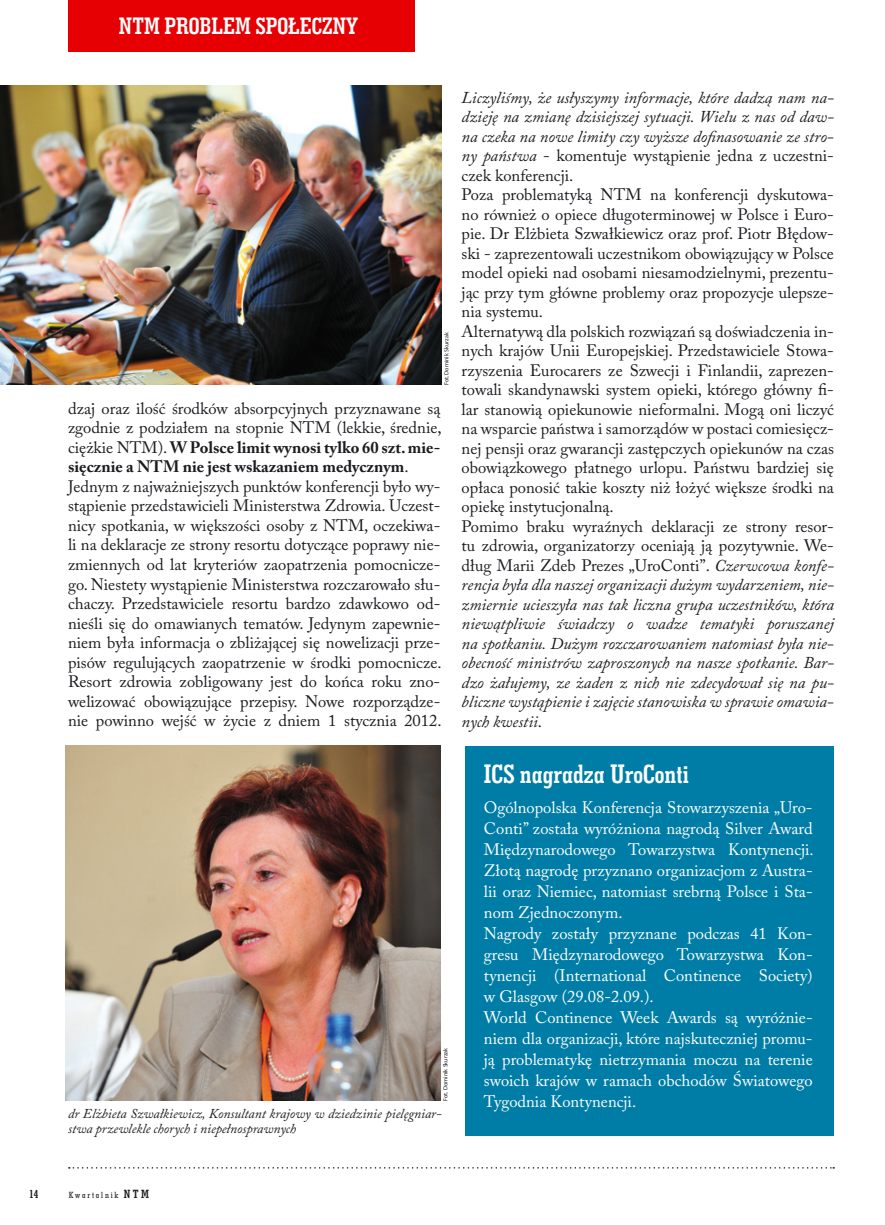
<style>
.page{position:relative;width:885px;height:1225px;background:#fff}
.page>*{position:absolute;margin:0;border:0;box-sizing:border-box;transform-origin:0 0}
.t1{font:27px "Geo Slab 703 Bd Cn EU Normal";color:#fff}
.t2{font:24px "Geo Slab 703 Bd Cn EU Normal";color:#fff}
.t3{font:16.5px/19.5px "Adobe Caslon Pro";color:#1b1c20}
.t4{font:16.5px/21px "Adobe Caslon Pro";color:#fff}
.t5{font:italic 13.5px/15px "Adobe Caslon Pro";color:#1b1c20}
.t6{font:12px "Geo Slab 703 Bd Cn EU Normal";color:#1b1c20}
.t7{font:9px "Geo Slab 703 Md Cn EU Normal";letter-spacing:.2em;color:#1b1c20}
.t8{font:6px "Myriad Pro";color:#1b1c20}
.s1{font-weight:700}
.s2{font-style:italic}
.s3{font-family:"Geo Slab 703 Bd Cn EU Normal";font-size:12px}
</style>
<div class="page">
<div style="left:68px;top:0;width:347px;height:51px;background:#e60004"></div>
<svg style="left:69px;top:1167px;width:765px;height:1px"></svg>
<div style="left:465px;top:746px;width:368px;height:389px;background:#007da6"></div>
<img style="left:0;top:85px;width:441px;height:300px">
<img style="left:65px;top:746px;width:375px;height:354px">
<h2 class="t2" style="left:119px;top:11px;width:240px">NTM PROBLEM SPOŁECZNY</h2>
<p class="t8" style="left:443px;top:385px;width:54px;rotate:-90deg">Fot. Dominik Skurzak</p>
<p class="t3" style="left:68px;top:398px;width:375px">dzaj oraz ilość środków absorpcyjnych przyznawane są zgodnie z podziałem na stopnie NTM (lekkie, średnie, ciężkie NTM). <span class="s1">W Polsce limit wynosi tylko 60 szt. mie&shy;sięcznie a NTM nie jest wskazaniem medycznym</span>.<br>Jednym z najważniejszych punktów konferencji było wy&shy;stąpienie przedstawicieli Ministerstwa Zdrowia. Uczest&shy;nicy spotkania, w większości osoby z NTM, oczekiwa&shy;li na deklaracje ze strony resortu dotyczące poprawy nie&shy;zmiennych od lat kryteriów zaopatrzenia pomocnicze&shy;go. Niestety wystąpienie Ministerstwa rozczarowało słu&shy;chaczy. Przedstawiciele resortu bardzo zdawkowo od&shy;nieśli się do omawianych tematów. Jedynym zapewnie&shy;niem była informacja o zbliżającej się nowelizacji prze&shy;pisów regulujących zaopatrzenie w środki pomocnicze.<br>Resort zdrowia zobligowany jest do końca roku zno&shy;welizować obowiązujące przepisy. Nowe rozporządze&shy;nie powinno wejść w życie z dniem 1 stycznia 2012.</p>
<p class="t3" style="left:461px;top:87px;width:374px"><span class="s2">Liczyliśmy, że usłyszymy informacje, które dadzą nam na&shy;dzieję na zmianę dzisiejszej sytuacji. Wielu z nas od daw&shy;na czeka na nowe limity czy wyższe dofinasowanie ze stro&shy;ny państwa</span> - komentuje wystąpienie jedna z uczestni&shy;czek konferencji.<br>Poza problematyką NTM na konferencji dyskutowa&shy;no również o opiece długoterminowej w Polsce i Euro&shy;pie. Dr Elżbieta Szwałkiewicz oraz prof. Piotr Błędow&shy;ski - zaprezentowali uczestnikom obowiązujący w Polsce model opieki nad osobami niesamodzielnymi, prezentu&shy;jąc przy tym główne problemy oraz propozycje ulepsze&shy;nia systemu.<br>Alternatywą dla polskich rozwiązań są doświadczenia in&shy;nych krajów Unii Europejskiej. Przedstawiciele Stowa&shy;rzyszenia Eurocarers ze Szwecji i Finlandii, zaprezen&shy;towali skandynawski system opieki, którego główny fi&shy;lar stanowią opiekunowie nieformalni. Mogą oni liczyć na wsparcie państwa i samorządów w postaci comiesięcz&shy;nej pensji oraz gwarancji zastępczych opiekunów na czas obowiązkowego płatnego urlopu. Państwu bardziej się opłaca ponosić takie koszty niż łożyć większe środki na opiekę instytucjonalną.<br>Pomimo braku wyraźnych deklaracji ze strony resor&shy;tu zdrowia, organizatorzy oceniają ją pozytywnie. We&shy;dług Marii Zdeb Prezes „UroConti”. <span class="s2">Czerwcowa konfe&shy;rencja była dla naszej organizacji dużym wydarzeniem, nie&shy;zmiernie ucieszyła nas tak liczna grupa uczestników, która niewątpliwie świadczy o wadze tematyki poruszanej na spotkaniu. Dużym rozczarowaniem natomiast była nie&shy;obecność ministrów zaproszonych na nasze spotkanie. Bar&shy;dzo żałujemy, ze żaden z nich nie zdecydował się na pu&shy;bliczne wystąpienie i zajęcie stanowiska w sprawie omawia&shy;nych kwestii</span>.</p>
<p class="t8" style="left:442px;top:1100px;width:54px;rotate:-90deg">Fot. Dominik Skurzak</p>
<p class="t5" style="left:68px;top:1106px;width:375px">dr Elżbieta Szwałkiewicz, Konsultant krajowy w dziedzinie pielęgniar&shy;stwa przewlekle chorych i niepełnosprawnych</p>
<h1 class="t1" style="left:484px;top:757px;width:206px">ICS nagradza UroConti</h1>
<p class="t4" style="left:484px;top:797px;width:331px">Ogólnopolska Konferencja Stowarzyszenia „Uro-Conti” została wyróżniona nagrodą Silver Award Międzynarodowego Towarzystwa Kontynencji.<br>Złotą nagrodę przyznano organizacjom z Austra&shy;lii oraz Niemiec, natomiast srebrną Polsce i Sta&shy;nom Zjednoczonym.<br>Nagrody zostały przyznane podczas 41 Kon&shy;gresu Międzynarodowego Towarzystwa Kon&shy;tynencji (International Continence Society) w Glasgow (29.08-2.09.).<br>World Continence Week Awards są wyróżnie&shy;niem dla organizacji, które najskuteczniej promu&shy;ją problematykę nietrzymania moczu na terenie swoich krajów w ramach obchodów Światowego Tygodnia Kontynencji.</p>
<p class="t6" style="left:29px;top:1186px;width:11px">14</p>
<p class="t7" style="left:69px;top:1189px;width:82px">Kwartalnik <span class="s3">NTM</span></p>
</div>
